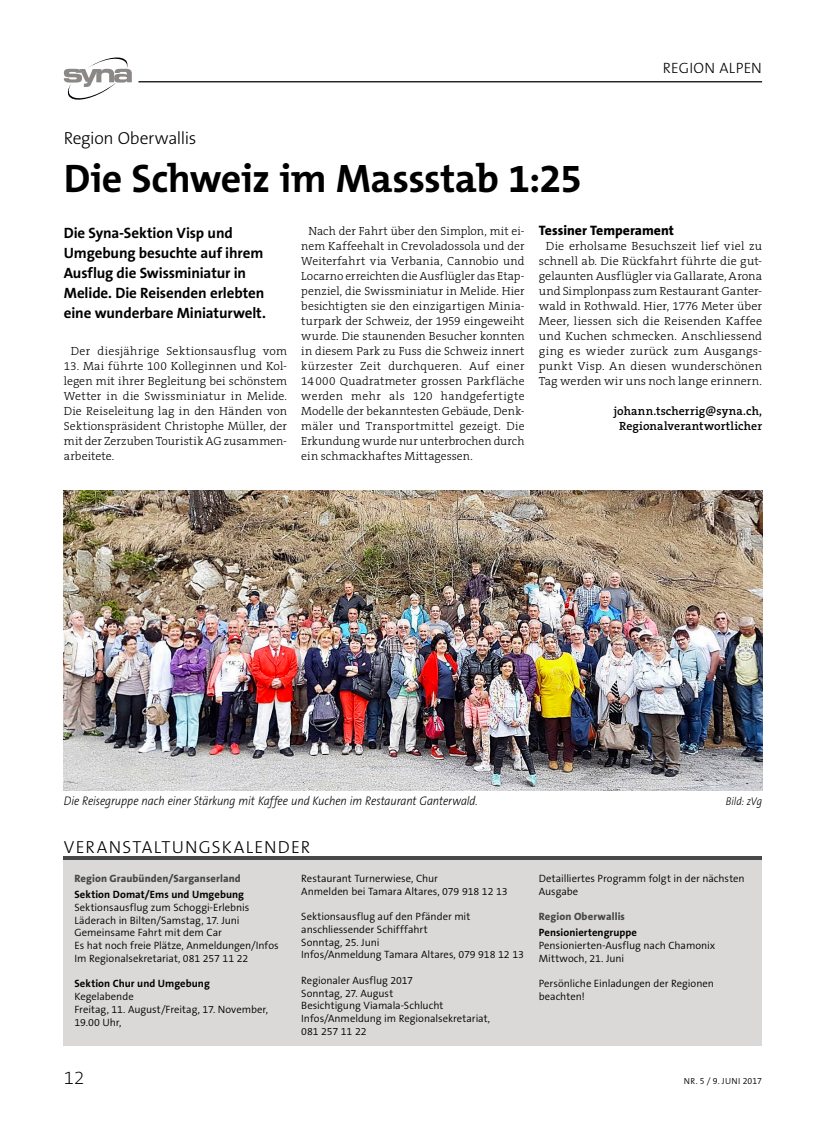
<style>
.page{position:relative;width:833px;height:1134px;background:#fff}
.page>*{position:absolute;margin:0;border:0;box-sizing:border-box;transform-origin:0 0}
._01_Titel{font:700 40px "The Mix B W7";letter-spacing:-.015em;color:#000}
.t1{font:200 18.75px "The Sans B W2";color:#000}
._04_Oberzeile{font:300 17.5px "The Sans B W3";letter-spacing:.07em;color:#000}
._00_Oberzeile{font:300 17.5px "The Sans B W3";letter-spacing:-.02em;color:#000}
._02_Lead{font:700 15px/20px "The Sans B W7";letter-spacing:-.01em;color:#000}
.t2{font:300 15px "The Sans B W3";letter-spacing:.015em;color:#000}
._04_Zwischentitel{font:800 13.75px "The Sans B W8";color:#000}
._05_Legende{font:italic 300 12.5px "The Sans B W3";letter-spacing:-.01em;color:#000;scale:.9 1}
._03_Grundschrift{font:300 11.88px/15px "The Serif B W3";letter-spacing:.01em;color:#000;text-align:justify}
._03_Autor-Funktion{font:600 11.88px/15px "The Serif B W6";letter-spacing:.005em;color:#000;text-align:center}
._05_Legende-2{font:italic 300 11.25px "The Sans B W3";letter-spacing:-.01em;color:#000;scale:.9 1}
._10_Impressum_region{font:300 10.62px/12.8px "The Sans B W4";letter-spacing:-.005em;color:#000}
._10_Impressum_region-2{font:800 10.62px "The Sans B W8";letter-spacing:.01em;color:#484a4a}
._10_Impressum_region-3{font:700 10.62px/12.8px "The Sans B W7";letter-spacing:.005em;color:#000}
.t3{font:300 8.75px "The Sans B W4";letter-spacing:.04em;color:#000}
.s1{font-family:"The Sans B W7";font-weight:700}
.s2{font-family:"The Sans B W4";font-weight:300}
</style>
<div class="page">
<svg style="left:64px;top:57px;width:68px;height:43px"></svg>
<hr style="left:138px;top:81px;width:624px;height:1px;background:#000">
<img style="left:64px;top:490px;width:698px;height:300px">
<div style="left:64px;top:860px;width:698px;height:185px;background:#dad9d8"></div>
<hr style="left:64px;top:856px;width:698px;height:4px;background:#484a4a">
<p class="t2" style="left:662px;top:58px;width:101px">REGION ALPEN</p>
<p class="_00_Oberzeile" style="left:64px;top:127px;width:134px">Region Oberwallis</p>
<p class="_01_Titel" style="left:64px;top:153px;width:520px">Die Schweiz im Massstab 1:25</p>
<p class="_02_Lead" style="left:64px;top:223px;width:204px">Die Syna-Sektion Visp und<br>Umgebung besuchte auf ihrem<br>Ausflug die Swissminiatur in<br>Melide. Die Reisenden erlebten eine wunderbare Miniaturwelt.</p>
<p class="_03_Grundschrift" style="left:71px;top:344px;width:218px">Der diesjährige Sektionsausflug vom</p>
<p class="_03_Grundschrift" style="left:64px;top:359px;width:225px">13. Mai führte 100 Kolleginnen und Kol&shy;legen mit ihrer Begleitung bei schönstem Wetter in die Swissminiatur in Melide.<br>Die Reiseleitung lag in den Händen von Sektionspräsident Christophe Müller, der mit der Zerzuben Touristik AG zusammen&shy;arbeitete.</p>
<p class="_03_Grundschrift" style="left:301px;top:224px;width:225px;text-indent:7px">Nach der Fahrt über den Simplon, mit ei&shy;nem Kaffeehalt in Crevoladossola und der Weiterfahrt via Verbania, Cannobio und Locarno erreichten die Ausflügler das Etap&shy;penziel, die Swissminiatur in Melide. Hier besichtigten sie den einzigartigen Minia&shy;turpark der Schweiz, der 1959 eingeweiht wurde. Die staunenden Besucher konnten in diesem Park zu Fuss die Schweiz innert kürzester Zeit durchqueren. Auf einer 14 000 Quadratmeter grossen Parkfläche werden mehr als 120 handgefertigte Modelle der bekanntesten Gebäude, Denk&shy;mäler und Transportmittel gezeigt. Die Erkundung wurde nur unterbrochen durch ein schmackhaftes Mittagessen.</p>
<p class="_04_Zwischentitel" style="left:539px;top:222px;width:137px">Tessiner Temperament</p>
<p class="_03_Grundschrift" style="left:539px;top:239px;width:225px;text-align:center">Die erholsame Besuchszeit lief viel zu schnell ab. Die Rückfahrt führte die gut&shy;gelaunten Ausflügler via Gallarate, Arona und Simplonpass zum Restaurant Ganter&shy;wald in Rothwald. Hier, 1776 Meter über Meer, liessen sich die Reisenden Kaffee und Kuchen schmecken. Anschliessend ging es wieder zurück zum Ausgangs&shy;punkt Visp. An diesen wunderschönen Tag werden wir uns noch lange erinnern.</p>
<p class="_03_Autor-Funktion" style="left:614px;top:404px;width:150px">johann.tscherrig@syna.ch,<br>Regionalverantwortlicher</p>
<p class="_05_Legende" style="left:64px;top:794px;width:461px">Die Reisegruppe nach einer Stärkung mit Kaffee und Kuchen im Restaurant Ganterwald.</p>
<p class="_05_Legende-2" style="left:726px;top:795px;width:42px">Bild: zVg</p>
<p class="_04_Oberzeile" style="left:64px;top:836px;width:248px">VERANSTALTUNGSKALENDER</p>
<p class="_10_Impressum_region-2" style="left:74px;top:871px;width:168px">Region Graubünden/Sarganserland</p>
<p class="_10_Impressum_region" style="left:74px;top:888px;width:176px"><span class="s1">Sektion Domat/Ems und Umgebung<br></span>Sektionsausflug zum Schoggi-Erlebnis</p>
<p class="_10_Impressum_region" style="left:74px;top:914px;width:167px">Läderach in Bilten/Samstag, 17. Juni</p>
<p class="_10_Impressum_region" style="left:74px;top:926px;width:149px">Gemeinsame Fahrt mit dem Car</p>
<p class="_10_Impressum_region" style="left:74px;top:939px;width:206px">Es hat noch freie Plätze, Anmeldungen/Infos</p>
<p class="_10_Impressum_region" style="left:74px;top:952px;width:175px">Im Regionalsekretariat, 081 257 11 22</p>
<p class="_10_Impressum_region-3" style="left:74px;top:977px;width:137px">Sektion Chur und Umgebung<br><span class="s2">Kegelabende</span></p>
<p class="_10_Impressum_region" style="left:74px;top:1003px;width:195px">Freitag, 11. August/Freitag, 17. November,<br>19.00 Uhr,</p>
<p class="_10_Impressum_region" style="left:539px;top:872px;width:207px">Detailliertes Programm folgt in der nächsten<br>Ausgabe</p>
<p class="_10_Impressum_region-2" style="left:539px;top:910px;width:88px">Region Oberwallis</p>
<p class="_10_Impressum_region" style="left:539px;top:926px;width:178px"><span class="s1">Pensioniertengruppe<br></span>Pensionierten-Ausflug nach Chamonix</p>
<p class="_10_Impressum_region" style="left:539px;top:952px;width:87px">Mittwoch, 21. Juni</p>
<p class="_10_Impressum_region" style="left:539px;top:977px;width:177px">Persönliche Einladungen der Regionen beachten!</p>
<p class="_10_Impressum_region" style="left:301px;top:872px;width:138px">Restaurant Turnerwiese, Chur</p>
<p class="_10_Impressum_region" style="left:301px;top:885px;width:208px">Anmelden bei Tamara Altares, 079 918 12 13</p>
<p class="_10_Impressum_region" style="left:301px;top:910px;width:171px">Sektionsausflug auf den Pfänder mit anschliessender Schifffahrt</p>
<p class="_10_Impressum_region" style="left:301px;top:936px;width:80px">Sonntag, 25. Juni</p>
<p class="_10_Impressum_region" style="left:301px;top:948px;width:224px">Infos/Anmeldung Tamara Altares, 079 918 12 13</p>
<p class="_10_Impressum_region" style="left:301px;top:974px;width:113px">Regionaler Ausflug 2017</p>
<p class="_10_Impressum_region" style="left:301px;top:987px;width:93px">Sonntag, 27. August</p>
<p class="_10_Impressum_region" style="left:301px;top:999px;width:144px">Besichtigung Viamala-Schlucht</p>
<p class="_10_Impressum_region" style="left:301px;top:1012px;width:190px">Infos/Anmeldung im Regionalsekretariat,<br>081 257 11 22</p>
<h2 class="t1" style="left:64px;top:1066px;width:22px">12</h2>
<p class="t3" style="left:684px;top:1076px;width:80px">NR. 5 / 9. JUNI 2017</p>
</div>
